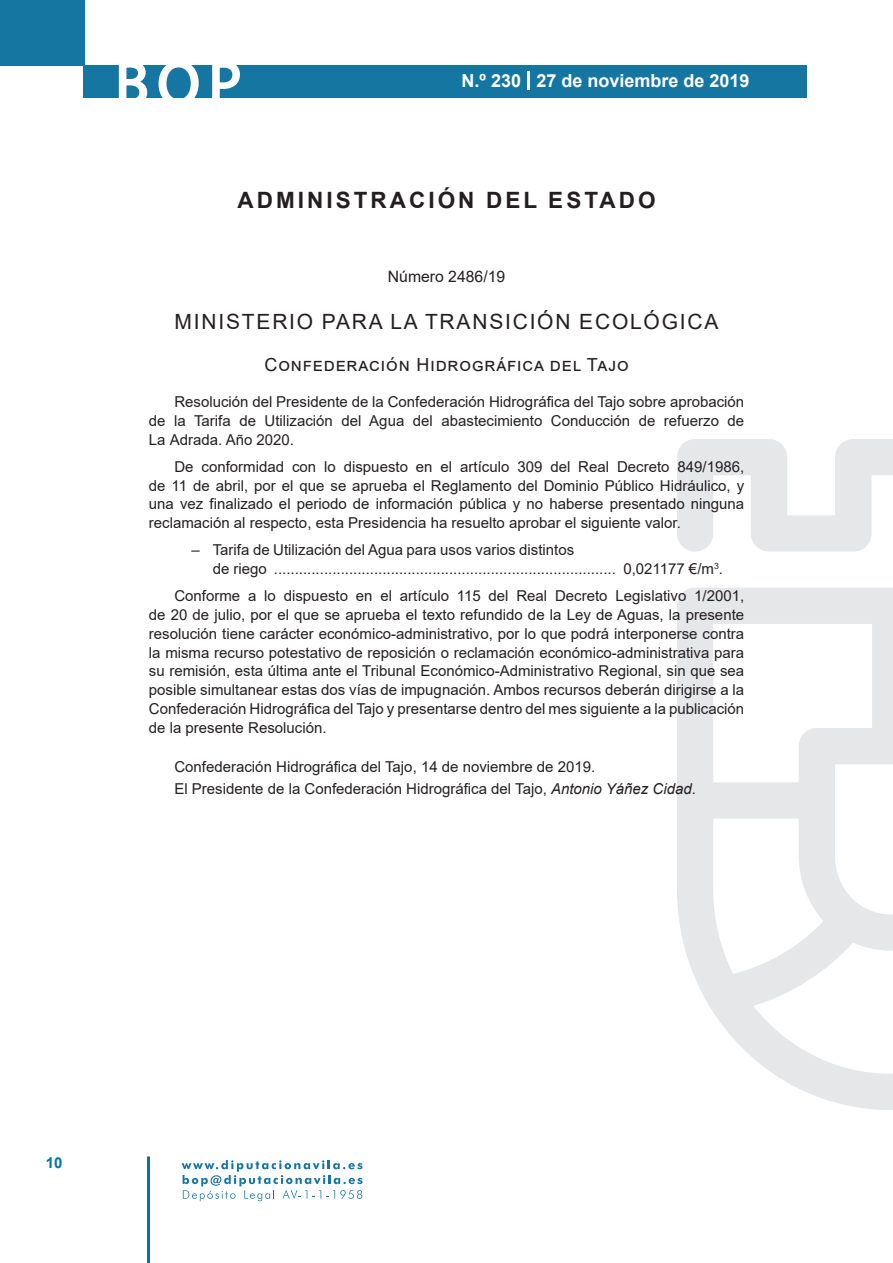
<style>
.page{position:relative;width:893px;height:1263px;background:#fff}
.page>*{position:absolute;margin:0;border:0;box-sizing:border-box;transform-origin:0 0}
.t1{font:500 61.5px "Avant Garde";color:#fff}
.t2{font:700 22.5px "Arial";letter-spacing:.135em;color:#231f20}
.t3{font:21px "Arial";letter-spacing:.085em;color:#231f20}
.t4{font:18px "Arial";letter-spacing:.05em;color:#231f20}
.t5{font:700 18px "Arial";color:#fff}
.t6{font:15.75px "Arial";color:#231f20}
.t7{font:15px/18.8px "Arial";color:#231f20;text-align:justify}
.t8{font:700 15px "Arial";color:#04739f}
.s1{font-style:italic}
</style>
<div class="page">
<div style="left:0;top:0;width:85px;height:65px;background:#1676a2"></div>
<div style="left:84px;top:65px;width:723px;height:33px;background:#1676a2"></div>
<svg style="left:118px;top:65px;width:30px;height:33px"></svg>
<svg style="left:158px;top:65px;width:41px;height:33px"></svg>
<svg style="left:212px;top:65px;width:28px;height:33px"></svg>
<svg style="left:182px;top:1160px;width:181px;height:41px"></svg>
<hr style="left:147px;top:1156px;width:3px;height:107px;background:#04739f">
<svg style="left:528px;top:71px;width:2px;height:19px"></svg>
<svg style="left:677px;top:439px;width:216px;height:671px"></svg>
<h1 class="t1" style="left:115px;top:46px;width:128px">BOP</h1>
<p class="t5" style="left:462px;top:68px;width:289px">N.º 230 27 de noviembre de 2019</p>
<h2 class="t2" style="left:238px;top:184px;width:419px">ADMINISTRACIÓN DEL ESTADO</h2>
<p class="t6" style="left:388px;top:266px;width:119px">Número 2486/19</p>
<h3 class="t3" style="left:175px;top:307px;width:545px">MINISTERIO PARA LA TRANSICIÓN ECOLÓGICA</h3>
<p class="t4" style="left:264px;top:353px;width:366px">Confederación Hidrográfica del Tajo</p>
<p class="t7" style="left:149px;top:392px;width:597px;text-indent:26px">Resolución del Presidente de la Confederación Hidrográfica del Tajo sobre aprobación de la Tarifa de Utilización del Agua del abastecimiento Conducción de refuerzo de La Adrada. Año 2020.</p>
<p class="t7" style="left:149px;top:457px;width:597px;text-indent:26px">De conformidad con lo dispuesto en el artículo 309 del Real Decreto 849/1986, de 11 de abril, por el que se aprueba el Reglamento del Dominio Público Hidráulico, y una vez finalizado el periodo de información pública y no haberse presentado ninguna reclamación al respecto, esta Presidencia ha resuelto aprobar el siguiente valor.</p>
<p class="t7" style="left:213px;top:541px;width:512px;text-indent:-21px">– Tarifa de Utilización del Agua para usos varios distintos<br>de riego .................................................................................. 0,021177 €/m<sup>3</sup>.</p>
<p class="t7" style="left:149px;top:587px;width:597px;text-indent:26px">Conforme a lo dispuesto en el artículo 115 del Real Decreto Legislativo 1/2001, de 20 de julio, por el que se aprueba el texto refundido de la Ley de Aguas, la presente resolución tiene carácter económico-administrativo, por lo que podrá interponerse contra la misma recurso potestativo de reposición o reclamación económico-administrativa para su remisión, esta última ante el Tribunal Económico-Administrativo Regional, sin que sea posible simultanear estas dos vías de impugnación. Ambos recursos deberán dirigirse a la Confederación Hidrográfica del Tajo y presentarse dentro del mes siguiente a la publicación de la presente Resolución.</p>
<p class="t7" style="left:174px;top:755px;width:523px;line-height:22.2px">Confederación Hidrográfica del Tajo, 14 de noviembre de 2019.<br>El Presidente de la Confederación Hidrográfica del Tajo, <span class="s1">Antonio Yáñez Cidad</span>.</p>
<p class="t8" style="left:46px;top:1152px;width:18px">10</p>
</div>
